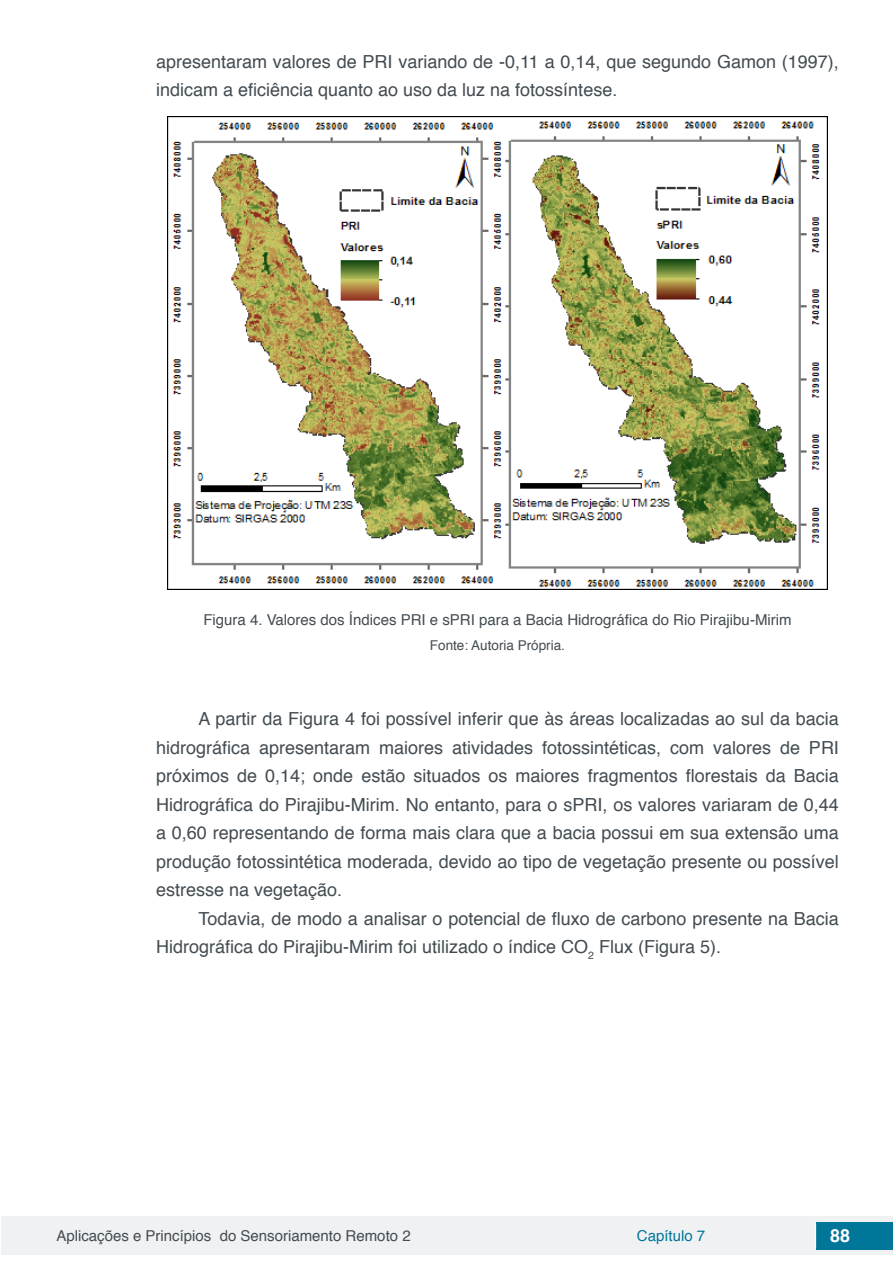
<style>
.page{position:relative;width:893px;height:1263px;background:#fff}
.page>*{position:absolute;margin:0;border:0;box-sizing:border-box;transform-origin:0 0}
.t1{font:18px/28.5px "Helvetica";color:#434c52}
.t2{font:700 18px "Helvetica";color:#fff}
.t3{font:15px "Helvetica";color:#434c52}
.t4{font:15px "Helvetica";color:#007699}
.t5{font:13.5px "Helvetica";color:#434c52}
</style>
<div class="page">
<div style="left:1px;top:1216px;width:891px;height:38px;background:#f0f1f2"></div>
<div style="left:816px;top:1222px;width:77px;height:27px;background:#007699"></div>
<svg style="left:815px;top:1224px;width:1px;height:24px"></svg>
<img style="left:168px;top:116px;width:659px;height:474px">
<p class="t1" style="left:156px;top:47px;width:684px">apresentaram valores de PRI variando de -0,11 a 0,14, que segundo Gamon (1997), indicam a eficiência quanto ao uso da luz na fotossíntese.</p>
<p class="t3" style="left:203px;top:608px;width:590px">Figura 4. Valores dos Índices PRI e sPRI para a Bacia Hidrográfica do Rio Pirajibu-Mirim</p>
<p class="t5" style="left:430px;top:634px;width:137px">Fonte: Autoria Própria.</p>
<p class="t1" style="left:156px;top:705px;width:684px;text-align:justify;text-indent:43px">A partir da Figura 4 foi possível inferir que às áreas localizadas ao sul da bacia hidrográfica apresentaram maiores atividades fotossintéticas, com valores de PRI próximos de 0,14; onde estão situados os maiores fragmentos florestais da Bacia Hidrográfica do Pirajibu-Mirim. No entanto, para o sPRI, os valores variaram de 0,44 a 0,60 representando de forma mais clara que a bacia possui em sua extensão uma produção fotossintética moderada, devido ao tipo de vegetação presente ou possível estresse na vegetação.</p>
<p class="t1" style="left:156px;top:905px;width:684px;text-indent:43px">Todavia, de modo a analisar o potencial de fluxo de carbono presente na Bacia<br>Hidrográfica do Pirajibu-Mirim foi utilizado o índice CO<sub>2</sub> Flux (Figura 5).</p>
<p class="t3" style="left:56px;top:1224px;width:356px">Aplicações e Princípios do Sensoriamento Remoto 2</p>
<p class="t4" style="left:637px;top:1224px;width:70px">Capítulo 7</p>
<p class="t2" style="left:830px;top:1221px;width:22px">88</p>
</div>
